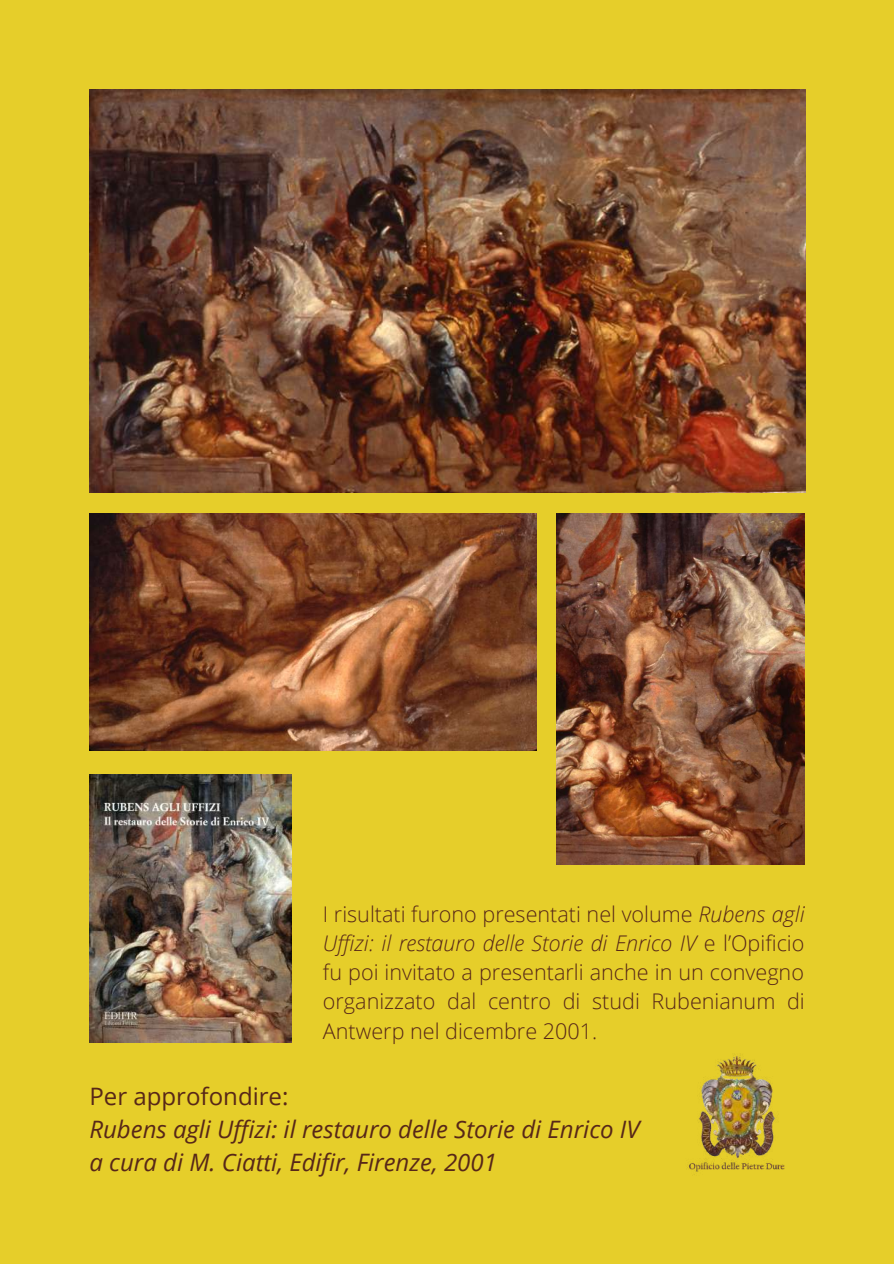
<style>
.page{position:relative;width:894px;height:1264px;background:#fff}
.page>*{position:absolute;margin:0;border:0;box-sizing:border-box;transform-origin:0 0}
.t1{font:italic 24px/32.7px "Open Sans";color:#572718}
.t2{font:24px "Open Sans";color:#572718}
.t3{font:300 21.6px/29.1px "Open Sans";color:#572718;text-align:justify}
.s1{font-style:italic}
</style>
<div class="page">
<div style="left:0;top:0;width:893px;height:1263px;background:#e6ce2a"></div>
<img style="left:687px;top:1056px;width:98px;height:119px">
<img style="left:89px;top:89px;width:715px;height:403px">
<img style="left:556px;top:513px;width:248px;height:351px">
<img style="left:89px;top:774px;width:202px;height:268px">
<img style="left:89px;top:513px;width:447px;height:238px">
<p class="t3" style="left:323px;top:899px;width:483px">I risultati furono presentati nel volume <span class="s1">Rubens agli Uffizi: il restauro delle Storie di Enrico IV</span> e l’Opificio fu poi invitato a presentarli anche in un convegno organizzato dal centro di studi Rubenianum di Antwerp nel dicembre 2001.</p>
<p class="t2" style="left:89px;top:1079px;width:200px">Per approfondire:</p>
<p class="t1" style="left:89px;top:1112px;width:551px">Rubens agli Uffizi: il restauro delle Storie di Enrico IV a cura di M. Ciatti, Edifir, Firenze, 2001</p>
</div>
